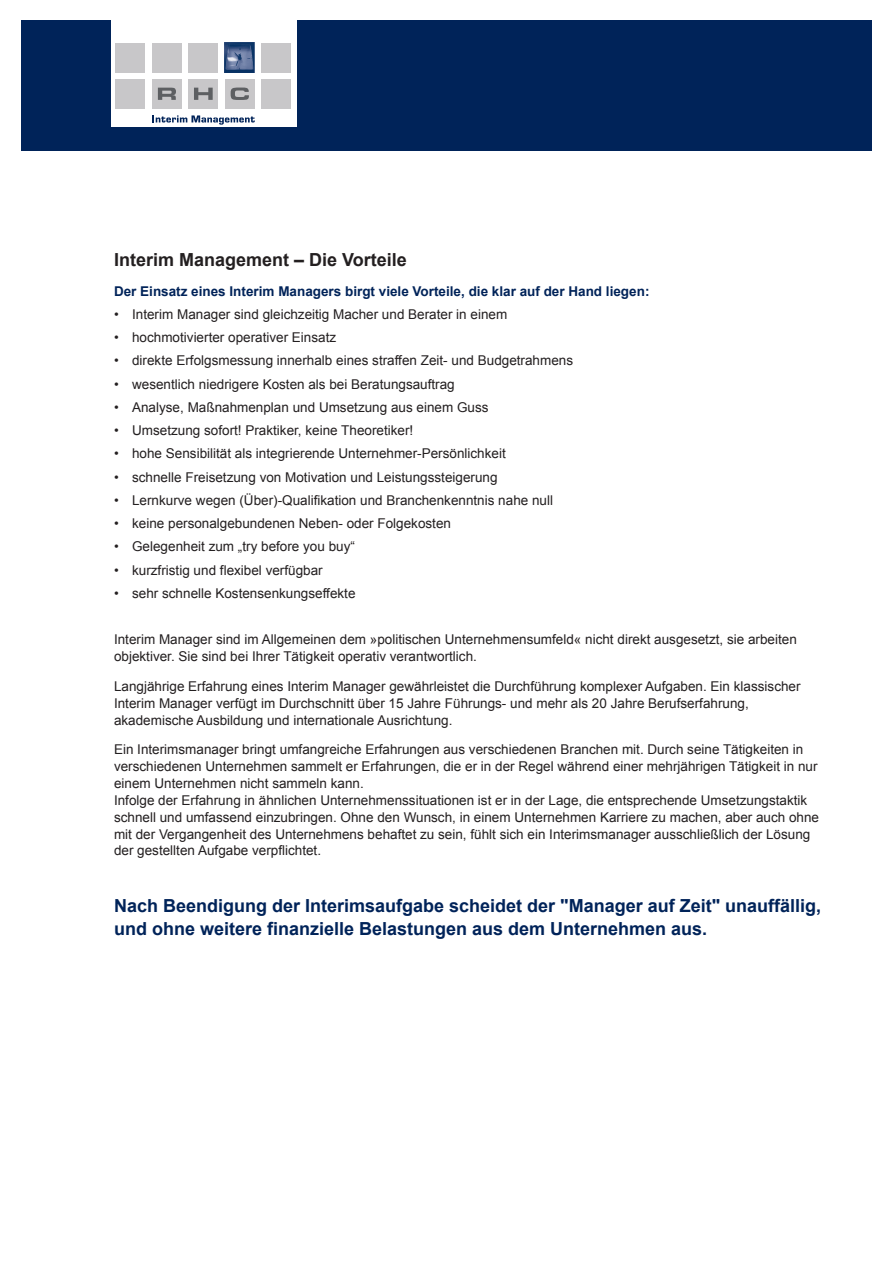
<style>
.page{position:relative;width:893px;height:1263px;background:#fff}
.page>*{position:absolute;margin:0;border:0;box-sizing:border-box;transform-origin:0 0}
.t1{font:700 18px/22.5px "Arial";color:#002359}
.t2{font:700 18px "Arial";color:#231f20}
.t3{font:13.5px/16.8px "Arial";color:#231f20}
.t4{font:700 13.5px "Arial";color:#002359}
</style>
<div class="page">
<div style="left:21px;top:20px;width:851px;height:130px;background:#002359"></div>
<div style="left:111px;top:17px;width:185px;height:110px;background:#fff"></div>
<div style="left:116px;top:43px;width:29px;height:30px;background:#c8c7c9"></div>
<div style="left:152px;top:43px;width:30px;height:30px;background:#c8c7c9"></div>
<div style="left:188px;top:43px;width:30px;height:30px;background:#c8c7c9"></div>
<img style="left:225px;top:43px;width:30px;height:30px">
<div style="left:261px;top:43px;width:30px;height:30px;background:#c8c7c9"></div>
<div style="left:116px;top:79px;width:29px;height:30px;background:#c8c7c9"></div>
<div style="left:152px;top:79px;width:30px;height:30px;background:#c8c7c9"></div>
<div style="left:188px;top:79px;width:30px;height:30px;background:#c8c7c9"></div>
<div style="left:225px;top:79px;width:30px;height:30px;background:#c8c7c9"></div>
<div style="left:261px;top:79px;width:30px;height:30px;background:#c8c7c9"></div>
<svg style="left:158px;top:88px;width:18px;height:12px"></svg>
<svg style="left:194px;top:88px;width:19px;height:12px"></svg>
<svg style="left:231px;top:88px;width:18px;height:12px"></svg>
<svg style="left:153px;top:115px;width:102px;height:10px"></svg>
<h1 class="t2" style="left:114px;top:248px;width:294px">Interim Management – Die Vorteile</h1>
<p class="t4" style="left:114px;top:282px;width:537px">Der Einsatz eines Interim Managers birgt viele Vorteile, die klar auf der Hand liegen:</p>
<p class="t3" style="left:114px;top:306px;width:395px">• Interim Manager sind gleichzeitig Macher und Berater in einem</p>
<p class="t3" style="left:114px;top:329px;width:224px">• hochmotivierter operativer Einsatz</p>
<p class="t3" style="left:114px;top:352px;width:461px">• direkte Erfolgsmessung innerhalb eines straffen Zeit- und Budgetrahmens</p>
<p class="t3" style="left:114px;top:376px;width:342px">• wesentlich niedrigere Kosten als bei Beratungsauftrag</p>
<p class="t3" style="left:114px;top:399px;width:376px">• Analyse, Maßnahmenplan und Umsetzung aus einem Guss</p>
<p class="t3" style="left:114px;top:422px;width:301px">• Umsetzung sofort! Praktiker, keine Theoretiker!</p>
<p class="t3" style="left:114px;top:445px;width:393px">• hohe Sensibilität als integrierende Unternehmer-Persönlichkeit</p>
<p class="t3" style="left:114px;top:468px;width:385px">• schnelle Freisetzung von Motivation und Leistungssteigerung</p>
<p class="t3" style="left:114px;top:492px;width:441px">• Lernkurve wegen (Über)-Qualifikation und Branchenkenntnis nahe null</p>
<p class="t3" style="left:114px;top:515px;width:339px">• keine personalgebundenen Neben- oder Folgekosten</p>
<p class="t3" style="left:114px;top:538px;width:242px">• Gelegenheit zum „try before you buy“</p>
<p class="t3" style="left:114px;top:561px;width:210px">• kurzfristig und flexibel verfügbar</p>
<p class="t3" style="left:114px;top:585px;width:243px">• sehr schnelle Kostensenkungseffekte</p>
<p class="t3" style="left:114px;top:631px;width:684px">Interim Manager sind im Allgemeinen dem »politischen Unternehmensumfeld« nicht direkt ausgesetzt, sie arbeiten objektiver. Sie sind bei Ihrer Tätigkeit operativ verantwortlich.</p>
<p class="t3" style="left:114px;top:678px;width:688px">Langjährige Erfahrung eines Interim Manager gewährleistet die Durchführung komplexer Aufgaben. Ein klassischer<br>Interim Manager verfügt im Durchschnitt über 15 Jahre Führungs- und mehr als 20 Jahre Berufserfahrung, akademische Ausbildung und internationale Ausrichtung.</p>
<p class="t3" style="left:114px;top:741px;width:707px">Ein Interimsmanager bringt umfangreiche Erfahrungen aus verschiedenen Branchen mit. Durch seine Tätigkeiten in verschiedenen Unternehmen sammelt er Erfahrungen, die er in der Regel während einer mehrjährigen Tätigkeit in nur einem Unternehmen nicht sammeln kann.<br>Infolge der Erfahrung in ähnlichen Unternehmenssituationen ist er in der Lage, die entsprechende Umsetzungstaktik schnell und umfassend einzubringen. Ohne den Wunsch, in einem Unternehmen Karriere zu machen, aber auch ohne mit der Vergangenheit des Unternehmens behaftet zu sein, fühlt sich ein Interimsmanager ausschließlich der Lösung der gestellten Aufgabe verpflichtet.</p>
<h1 class="t1" style="left:114px;top:895px;width:709px">Nach Beendigung der Interimsaufgabe scheidet der "Manager auf Zeit" unauffällig, und ohne weitere finanzielle Belastungen aus dem Unternehmen aus.</h1>
</div>
